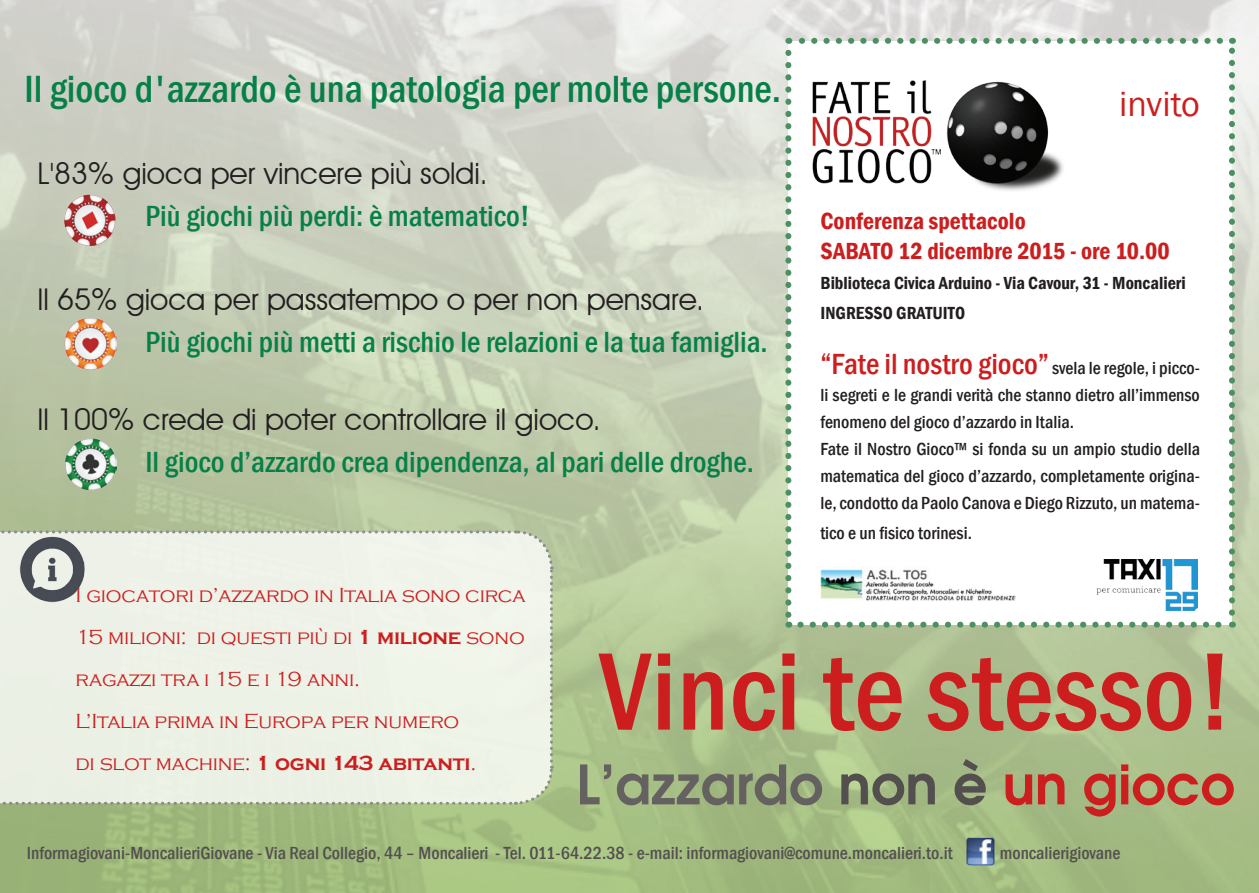
<style>
.page{position:relative;width:1259px;height:893px;background:#fff}
.page>*{position:absolute;margin:0;border:0;box-sizing:border-box;transform-origin:0 0}
.t1{font:500 condensed 114px "Franklin Gothic";color:#cc1e1e}
.t2{font:600 54px "Avant Garde";color:#646160}
.t3{font:500 condensed 39px "Franklin Gothic";color:#078047}
.t4{font:36px "Franklin Gothic";color:#cc1e1e}
.t5{font:500 condensed 30px "Franklin Gothic";color:#078047}
.t6{font:30px "Avant Garde IT Cby BT";color:#231f20}
.t7{font:600 condensed 24px/30px "Franklin Gothic";color:#cc1e1e}
.t8{font:300 21px/42px "Copperplate Gothic";letter-spacing:-.01em;color:#cc1e1e}
.t9{font:500 condensed 18px/27px "Franklin Gothic";color:#231f20}
.t10{font:500 condensed 18px "Franklin Gothic";color:#534f4f}
.t11{font:600 condensed 18px/30px "Franklin Gothic";color:#231f20}
.s1{font-size:30px;color:#cc1e1e}
.s2{font-weight:700}
.s3{color:#534f4f}
.s4{color:#cc1e1e}
</style>
<div class="page">
<img style="left:0;top:0;width:1259px;height:893px">
<div style="left:0;top:529px;width:554px;height:277px;background:#edf2e7"></div>
<div style="left:788px;top:41px;width:444px;height:584px;background:#fff"></div>
<svg style="left:800px;top:622px;width:426px;height:6px"></svg>
<svg style="left:785px;top:53px;width:6px;height:575px"></svg>
<svg style="left:1229px;top:38px;width:6px;height:575px"></svg>
<svg style="left:788px;top:38px;width:432px;height:6px"></svg>
<img style="left:812px;top:80px;width:252px;height:111px">
<img style="left:1096px;top:560px;width:102px;height:51px">
<img style="left:820px;top:569px;width:195px;height:32px">
<img style="left:966px;top:837px;width:28px;height:29px">
<img style="left:62px;top:193px;width:57px;height:55px">
<img style="left:65px;top:318px;width:51px;height:51px">
<img style="left:64px;top:437px;width:53px;height:53px">
<img style="left:18px;top:536px;width:68px;height:66px">
<h3 class="t3" style="left:24px;top:64px;width:758px">Il gioco d'azzardo è una patologia per molte persone.</h3>
<h3 class="t6" style="left:37px;top:155px;width:452px">L'83% gioca per vincere più soldi.</h3>
<h3 class="t5" style="left:145px;top:197px;width:386px">Più giochi più perdi: è matematico!</h3>
<h3 class="t6" style="left:37px;top:281px;width:668px">Il 65% gioca per passatempo o per non pensare.</h3>
<h3 class="t5" style="left:145px;top:323px;width:624px">Più giochi più metti a rischio le relazioni e la tua famiglia.</h3>
<h3 class="t6" style="left:37px;top:401px;width:565px">Il 100% crede di poter controllare il gioco.</h3>
<h3 class="t5" style="left:145px;top:443px;width:610px">Il gioco d’azzardo crea dipendenza, al pari delle droghe.</h3>
<h3 class="t4" style="left:1119px;top:81px;width:82px">invito</h3>
<h3 class="t7" style="left:820px;top:206px;width:351px">Conferenza spettacolo<br>SABATO 12 dicembre 2015 - ore 10.00</h3>
<p class="t11" style="left:820px;top:268px;width:367px">Biblioteca Civica Arduino - Via Cavour, 31 - Moncalieri<br>INGRESSO GRATUITO</p>
<p class="t9" style="left:820px;top:354px;width:381px"><span class="s1">“Fate il nostro gioco”</span> svela le regole, i picco&shy;li segreti e le grandi verità che stanno dietro all’immenso fenomeno del gioco d’azzardo in Italia.<br>Fate il Nostro Gioco™ si fonda su un ampio studio della matematica del gioco d’azzardo, completamente origina&shy;le, condotto da Paolo Canova e Diego Rizzuto, un matema-</p>
<p class="t9" style="left:820px;top:519px;width:153px">tico e un fisico torinesi.</p>
<p class="t8" style="left:75px;top:575px;width:451px">I giocatori d’azzardo in Italia sono circa 15 milioni: di questi più di <span class="s2">1 milione</span> sono ragazzi tra i 15 e i 19 anni.<br>L’Italia prima in Europa per numero<br>di slot machine: <span class="s2">1 ogni 143 abitanti</span>.</p>
<h1 class="t1" style="left:599px;top:617px;width:637px">Vinci te stesso!</h1>
<h2 class="t2" style="left:576px;top:749px;width:660px">L’azzardo <span class="s3">non è</span> <span class="s4">un gioco</span></h2>
<p class="t10" style="left:27px;top:841px;width:927px">Informagiovani-MoncalieriGiovane - Via Real Collegio, 44 – Moncalieri - Tel. 011-64.22.38 - e-mail: informagiovani@comune.moncalieri.to.it</p>
<p class="t10" style="left:999px;top:841px;width:122px">moncalierigiovane</p>
</div>
